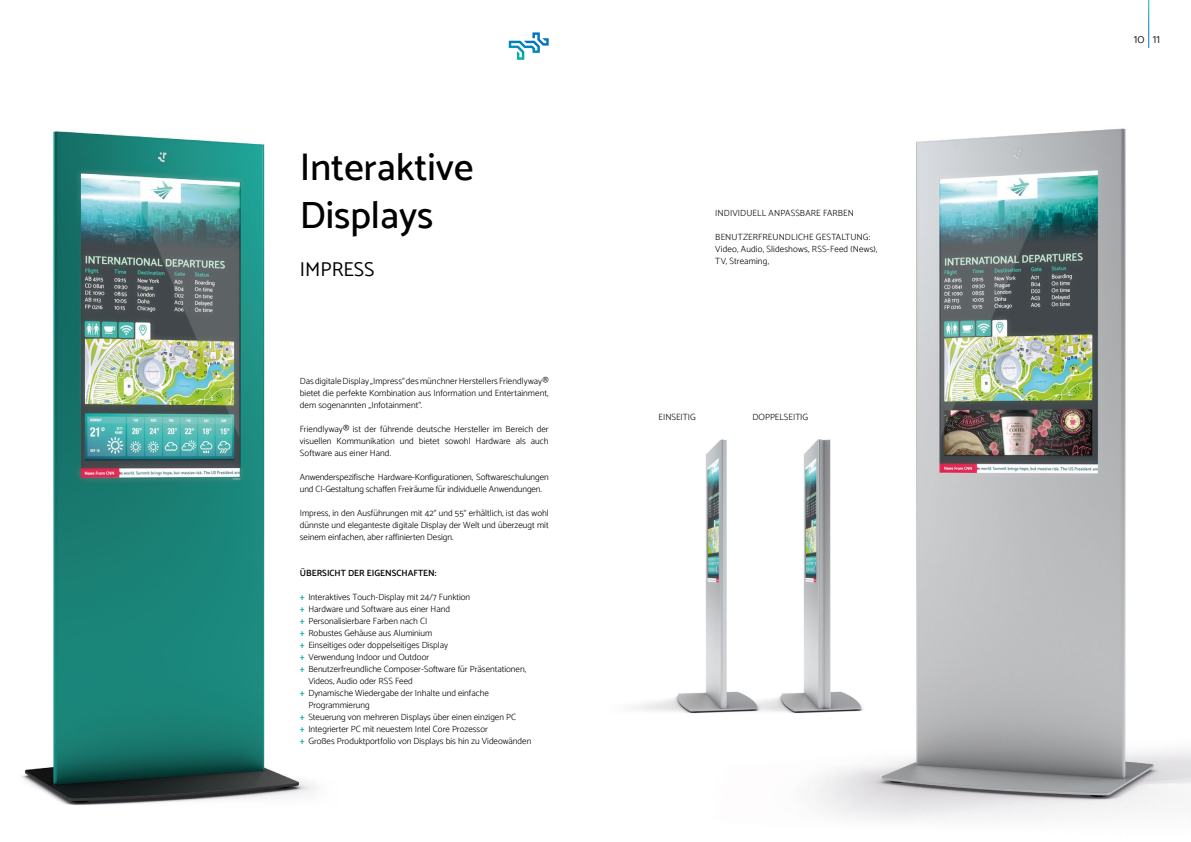
<style>
.page{position:relative;width:1191px;height:842px;background:#fff}
.page>*{position:absolute;margin:0;border:0;box-sizing:border-box;transform-origin:0 0}
.t1{font:500 38.4px/48px "Catamaran";color:#000}
.t2{font:20px "Catamaran";color:#000}
.t3{font:300 12px "Catamaran";color:#000}
.t4{font:300 9px/12px "Catamaran";color:#000;text-align:justify}
.t5{font:600 9px "Catamaran";color:#000}
.s1{font-weight:600;color:#10acac}
</style>
<div class="page">
<img style="left:22px;top:131px;width:293px;height:674px">
<div style="left:300px;top:145px;width:173px;height:45px;background:#fff"></div>
<div style="left:300px;top:193px;width:133px;height:45px;background:#fff"></div>
<div style="left:300px;top:256px;width:74px;height:28px;background:#fff"></div>
<svg style="left:509px;top:32px;width:40px;height:28px"></svg>
<img style="left:816px;top:128px;width:375px;height:692px">
<img style="left:788px;top:412px;width:112px;height:318px">
<img style="left:636px;top:439px;width:152px;height:275px">
<h1 class="t1" style="left:300px;top:143px;width:175px">Interaktive<br>Displays</h1>
<h2 class="t2" style="left:300px;top:257px;width:76px">IMPRESS</h2>
<p class="t4" style="left:300px;top:375px;width:250px">Das digitale Display „Impress“ des münchner Herstellers Friendlyway® bietet die perfekte Kombination aus Information und Entertainment, dem sogenannten „Infotainment“.</p>
<p class="t4" style="left:300px;top:423px;width:250px">Friendlyway® ist der führende deutsche Hersteller im Bereich der visuellen Kommunikation und bietet sowohl Hardware als auch Software aus einer Hand.</p>
<p class="t4" style="left:300px;top:471px;width:250px">Anwenderspezifische Hardware-Konfigurationen, Softwareschulungen und CI-Gestaltung schaffen Freiräume für individuelle Anwendungen.</p>
<p class="t4" style="left:300px;top:507px;width:250px">Impress, in den Ausführungen mit 42“ und 55“ erhältlich, ist das wohl dünnste und eleganteste digitale Display der Welt und überzeugt mit seinem einfachen, aber raffinierten Design.</p>
<p class="t5" style="left:300px;top:568px;width:138px">ÜBERSICHT DER EIGENSCHAFTEN:</p>
<p class="t4" style="left:300px;top:591px;width:172px"><span class="s1">+</span> Interaktives Touch-Display mit 24/7 Funktion</p>
<p class="t4" style="left:300px;top:603px;width:152px"><span class="s1">+</span> Hardware und Software aus einer Hand</p>
<p class="t4" style="left:300px;top:615px;width:129px"><span class="s1">+</span> Personalisierbare Farben nach CI</p>
<p class="t4" style="left:300px;top:627px;width:134px"><span class="s1">+</span> Robustes Gehäuse aus Aluminium</p>
<p class="t4" style="left:300px;top:639px;width:150px"><span class="s1">+</span> Einseitiges oder doppelseitiges Display</p>
<p class="t4" style="left:300px;top:651px;width:131px"><span class="s1">+</span> Verwendung Indoor und Outdoor</p>
<p class="t4" style="left:300px;top:663px;width:228px"><span class="s1">+</span> Benutzerfreundliche Composer-Software für Präsentationen,</p>
<p class="t4" style="left:308px;top:675px;width:106px">Videos, Audio oder RSS Feed</p>
<p class="t4" style="left:300px;top:687px;width:191px"><span class="s1">+</span> Dynamische Wiedergabe der Inhalte und einfache</p>
<p class="t4" style="left:308px;top:699px;width:63px">Programmierung</p>
<p class="t4" style="left:300px;top:711px;width:218px"><span class="s1">+</span> Steuerung von mehreren Displays über einen einzigen PC</p>
<p class="t4" style="left:300px;top:723px;width:189px"><span class="s1">+</span> Integrierter PC mit neuestem Intel Core Prozessor</p>
<p class="t4" style="left:300px;top:735px;width:233px"><span class="s1">+</span> Großes Produktportfolio von Displays bis hin zu Videowänden</p>
<p class="t4" style="left:715px;top:207px;width:140px">INDIVIDUELL ANPASSBARE FARBEN</p>
<p class="t4" style="left:715px;top:231px;width:164px;text-align:left">BENUTZERFREUNDLICHE GESTALTUNG:<br>Video, Audio, Slideshows, RSS-Feed (News),<br>TV, Streaming,</p>
<p class="t4" style="left:658px;top:411px;width:39px">EINSEITIG</p>
<p class="t4" style="left:752px;top:411px;width:57px">DOPPELSEITIG</p>
<h3 class="t3" style="left:1133px;top:32px;width:28px">10 11</h3>
</div>
